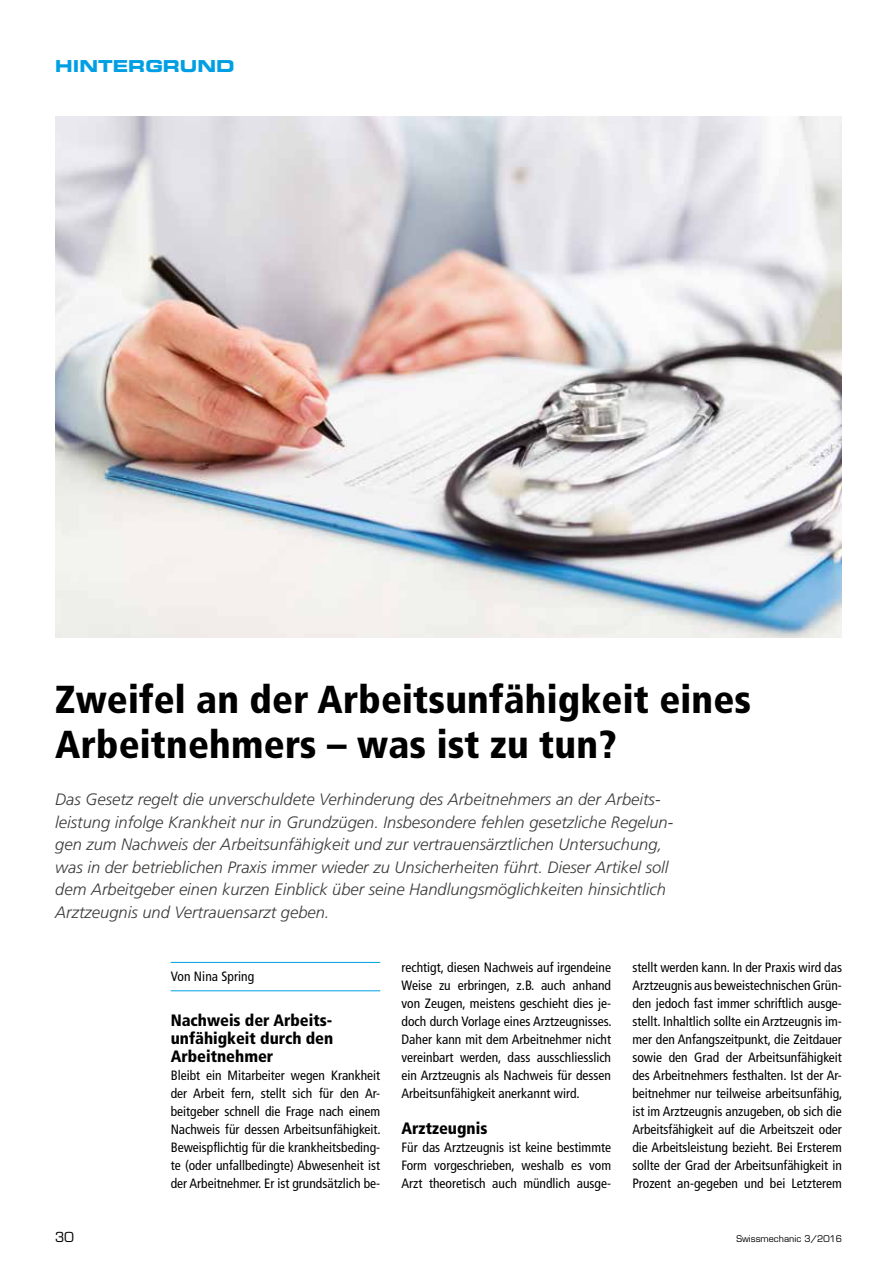
<style>
.page{position:relative;width:893px;height:1263px;background:#fff}
.page>*{position:absolute;margin:0;border:0;box-sizing:border-box;transform-origin:0 0}
.t1{font:900 condensed 39px/45px "Frutiger";letter-spacing:.005em;color:#000}
.t2{font:italic 300 16.5px/22.5px "Frutiger";color:#3c3c3b}
.t3{font:900 condensed 16.5px/18px "Frutiger";color:#000}
.t4{font:16.5px "Eurostile LT Std Bold Ex 2";color:#009fe3}
.t5{font:condensed 13.5px/18px "Frutiger";color:#000;text-align:justify}
.t6{font:13.5px "Eurostile LT Std";color:#000}
.t7{font:9px "Eurostile LT Std";color:#000}
</style>
<div class="page">
<img style="left:55px;top:117px;width:787px;height:521px">
<hr style="left:171px;top:962px;width:209px;height:1px;background:#009fe3">
<hr style="left:171px;top:990px;width:209px;height:1px;background:#009fe3">
<p class="t4" style="left:55px;top:54px;width:181px">HINTERGRUND</p>
<h1 class="t1" style="left:55px;top:677px;width:697px">Zweifel an der Arbeitsunfähigkeit eines<br>Arbeitnehmers – was ist zu tun?</h1>
<p class="t2" style="left:55px;top:788px;width:619px">Das Gesetz regelt die unverschuldete Verhinderung des Arbeitnehmers an der Arbeits&shy;leistung infolge Krankheit nur in Grundzügen. Insbesondere fehlen gesetzliche Regelun&shy;gen zum Nachweis der Arbeitsunfähigkeit und zur vertrauensärztlichen Untersuchung, was in der betrieblichen Praxis immer wieder zu Unsicherheiten führt. Dieser Artikel soll dem Arbeitgeber einen kurzen Einblick über seine Handlungsmöglichkeiten hinsichtlich Arztzeugnis und Vertrauensarzt geben.</p>
<p class="t5" style="left:171px;top:968px;width:85px">Von Nina Spring</p>
<p class="t3" style="left:171px;top:1011px;width:164px">Nachweis der Arbeits&shy;unfähigkeit durch den<br>Arbeitnehmer</p>
<p class="t5" style="left:171px;top:1066px;width:212px">Bleibt ein Mitarbeiter wegen Krankheit der Arbeit fern, stellt sich für den Ar&shy;beitgeber schnell die Frage nach einem Nachweis für dessen Arbeitsunfähigkeit.<br>Beweispflichtig für die krankheitsbeding&shy;te (oder unfallbedingte) Abwesenheit ist der Arbeitnehmer. Er ist grundsätzlich be-</p>
<p class="t5" style="left:402px;top:958px;width:212px">rechtigt, diesen Nachweis auf irgendeine Weise zu erbringen, z.B. auch anhand von Zeugen, meistens geschieht dies je&shy;doch durch Vorlage eines Arztzeugnisses.<br>Daher kann mit dem Arbeitnehmer nicht vereinbart werden, dass ausschliesslich ein Arztzeugnis als Nachweis für dessen Arbeitsunfähigkeit anerkannt wird.</p>
<p class="t3" style="left:402px;top:1119px;width:87px">Arztzeugnis</p>
<p class="t5" style="left:402px;top:1138px;width:211px">Für das Arztzeugnis ist keine bestimmte Form vorgeschrieben, weshalb es vom Arzt theoretisch auch mündlich ausge-</p>
<p class="t5" style="left:632px;top:958px;width:212px">stellt werden kann. In der Praxis wird das Arztzeugnis aus beweistechnischen Grün&shy;den jedoch fast immer schriftlich ausge&shy;stellt. Inhaltlich sollte ein Arztzeugnis im&shy;mer den Anfangszeitpunkt, die Zeitdauer sowie den Grad der Arbeitsunfähigkeit des Arbeitnehmers festhalten. Ist der Ar&shy;beitnehmer nur teilweise arbeitsunfähig, ist im Arztzeugnis anzugeben, ob sich die Arbeitsfähigkeit auf die Arbeitszeit oder die Arbeitsleistung bezieht. Bei Ersterem sollte der Grad der Arbeitsunfähigkeit in Prozent an-gegeben und bei Letzterem</p>
<p class="t6" style="left:55px;top:1229px;width:20px">30</p>
<p class="t7" style="left:736px;top:1233px;width:107px">Swissmechanic 3/2016</p>
</div>
